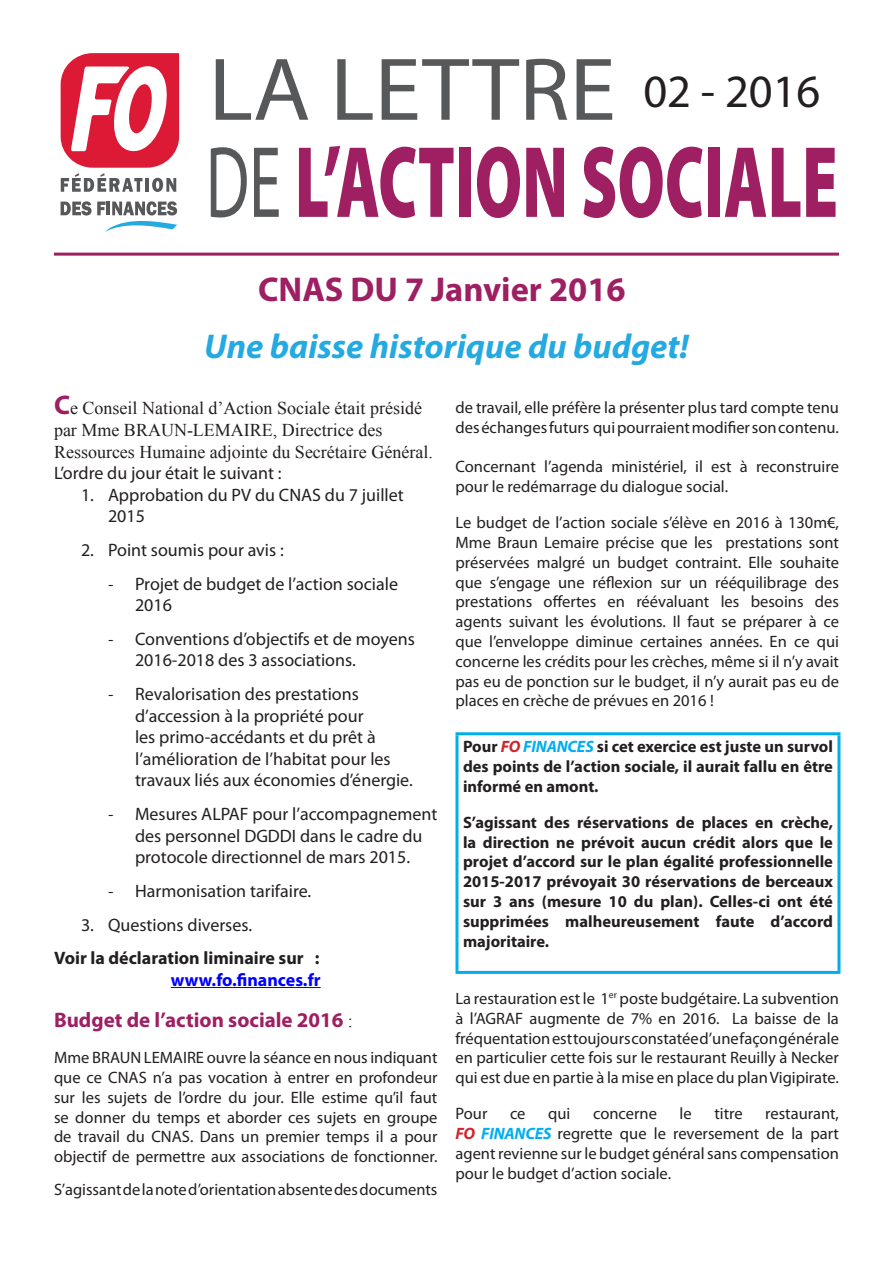
<style>
.page{position:relative;width:893px;height:1263px;background:#fff}
.page>*{position:absolute;margin:0;border:0;box-sizing:border-box;transform-origin:0 0}
.t1{font:46.5px "Myriad Pro";color:#231f20}
.t2{font:italic 700 34.5px "Myriad Pro";color:#24aae1}
.t3{font:700 34.5px "Myriad Pro";color:#9e1f62}
.t4{font:700 21px "Myriad Pro";color:#9e1f62}
.Paragraphe_de_liste{font:18px/21.6px "Myriad Pro";color:#231f20}
.t5{font:18px/21.6px "Times New Roman";color:#231f20}
.t6{font:700 18px "Myriad Pro";color:#231f20}
.t7{font:700 18px "Myriad Pro";color:#00f}
.t8{font:16.5px/19.8px "Myriad Pro";color:#231f20;text-align:justify}
.t9{font:700 16.5px/19.8px "Myriad Pro";color:#231f20;text-align:justify}
.s1{font-family:"Myriad Pro";font-weight:700;font-size:27px;color:#9e1f62}
.s2{font-family:"Calibri"}
.s3{font-family:"Times New Roman";font-weight:400;font-size:18px;color:#231f20}
.s4{font-style:italic;color:#d1232a}
.s5{font-style:italic;color:#00aeef}
.s6{font-weight:700;font-style:italic;color:#d1232a}
.s7{font-weight:700;font-style:italic;color:#00aeef}
</style>
<div class="page">
<svg style="left:216px;top:59px;width:92px;height:61px"></svg>
<svg style="left:337px;top:59px;width:36px;height:61px"></svg>
<svg style="left:382px;top:59px;width:137px;height:61px"></svg>
<svg style="left:526px;top:59px;width:41px;height:61px"></svg>
<svg style="left:577px;top:59px;width:35px;height:61px"></svg>
<svg style="left:211px;top:147px;width:36px;height:70px"></svg>
<svg style="left:254px;top:148px;width:25px;height:69px"></svg>
<svg style="left:299px;top:146px;width:155px;height:72px"></svg>
<div style="left:459px;top:148px;width:12px;height:69px;background:#9e1f62"></div>
<svg style="left:477px;top:147px;width:43px;height:71px"></svg>
<svg style="left:526px;top:148px;width:38px;height:69px"></svg>
<svg style="left:583px;top:147px;width:119px;height:71px"></svg>
<div style="left:708px;top:148px;width:12px;height:69px;background:#9e1f62"></div>
<svg style="left:725px;top:148px;width:41px;height:69px"></svg>
<svg style="left:772px;top:148px;width:28px;height:69px"></svg>
<svg style="left:806px;top:148px;width:29px;height:69px"></svg>
<hr style="left:54px;top:253px;width:785px;height:3px;background:#9e1f62">
<svg style="left:61px;top:53px;width:118px;height:139px"></svg>
<svg style="left:61px;top:201px;width:117px;height:32px"></svg>
<hr style="left:171px;top:987px;width:150px;height:1px;background:#00f">
<hr style="left:455px;top:732px;width:385px;height:3px;background:#00aeef">
<hr style="left:455px;top:735px;width:3px;height:236px;background:#00aeef">
<hr style="left:837px;top:735px;width:3px;height:236px;background:#00aeef">
<hr style="left:455px;top:971px;width:385px;height:3px;background:#00aeef">
<p class="t1" style="left:643px;top:63px;width:179px">02 - 2016</p>
<p class="t3" style="left:258px;top:267px;width:369px">CNAS DU 7 Janvier 2016</p>
<p class="t2" style="left:204px;top:323px;width:486px">Une baisse historique du budget!</p>
<p class="t5" style="left:54px;top:397px;width:380px"><span class="s1">C</span>e Conseil National d’Action Sociale était présidé par Mme BRAUN-LEMAIRE, Directrice des<br>Ressources Humaine adjointe du Secrétaire Général.</p>
<p class="Paragraphe_de_liste" style="left:54px;top:462px;width:229px">L’ordre du jour était le suivant :</p>
<p class="Paragraphe_de_liste" style="left:108px;top:484px;width:297px;text-indent:-27px">1. Approbation du PV du CNAS du 7 juillet<br>2015</p>
<p class="Paragraphe_de_liste" style="left:81px;top:539px;width:204px">2. Point soumis pour avis :</p>
<p class="Paragraphe_de_liste" style="left:135px;top:572px;width:264px;text-indent:-27px"><span class="s2">-</span> Projet de budget de l’action sociale<br>2016</p>
<p class="Paragraphe_de_liste" style="left:135px;top:628px;width:281px;text-indent:-27px"><span class="s2">-</span> Conventions d’objectifs et de moyens<br>2016-2018 des 3 associations.</p>
<p class="Paragraphe_de_liste" style="left:135px;top:683px;width:279px;text-indent:-27px"><span class="s2">-</span> Revalorisation des prestations d’accession à la propriété pour<br>les primo-accédants et du prêt à l’amélioration de l’habitat pour les travaux liés aux économies d’énergie.</p>
<p class="Paragraphe_de_liste" style="left:135px;top:803px;width:304px;text-indent:-27px"><span class="s2">-</span> Mesures ALPAF pour l’accompagnement des personnel DGDDI dans le cadre du protocole directionnel de mars 2015.</p>
<p class="Paragraphe_de_liste" style="left:108px;top:880px;width:205px"><span class="s2">-</span> Harmonisation tarifaire.</p>
<p class="Paragraphe_de_liste" style="left:81px;top:913px;width:173px">3. Questions diverses.</p>
<p class="t6" style="left:54px;top:946px;width:267px">Voir la déclaration liminaire sur :</p>
<p class="t7" style="left:171px;top:968px;width:151px">www.fo.finances.fr</p>
<p class="t4" style="left:54px;top:1006px;width:300px">Budget de l’action sociale 2016 <span class="s3">:</span></p>
<p class="t8" style="left:54px;top:1047px;width:385px">Mme BRAUN LEMAIRE ouvre la séance en nous indiquant que ce CNAS n’a pas vocation à entrer en profondeur sur les sujets de l’ordre du jour. Elle estime qu’il faut se donner du temps et aborder ces sujets en groupe de travail du CNAS. Dans un premier temps il a pour objectif de permettre aux associations de fonctionner.</p>
<p class="t8" style="left:54px;top:1179px;width:385px">S’agissant de la note d’orientation absente des documents</p>
<p class="t8" style="left:455px;top:397px;width:385px">de travail, elle préfère la présenter plus tard compte tenu des échanges futurs qui pourraient modifier son contenu.</p>
<p class="t8" style="left:455px;top:457px;width:385px">Concernant l’agenda ministériel, il est à reconstruire pour le redémarrage du dialogue social.</p>
<p class="t8" style="left:455px;top:513px;width:385px">Le budget de l’action sociale s’élève en 2016 à 130m€, Mme Braun Lemaire précise que les prestations sont préservées malgré un budget contraint. Elle souhaite que s’engage une réflexion sur un rééquilibrage des prestations offertes en réévaluant les besoins des agents suivant les évolutions. Il faut se préparer à ce que l’enveloppe diminue certaines années. En ce qui concerne les crédits pour les crèches, même si il n’y avait pas eu de ponction sur le budget, il n’y aurait pas eu de places en crèche de prévues en 2016 !</p>
<p class="t9" style="left:463px;top:736px;width:371px">Pour <span class="s4">FO</span> <span class="s5">FINANCES</span> si cet exercice est juste un survol des points de l’action sociale, il aurait fallu en être informé en amont.</p>
<p class="t9" style="left:463px;top:812px;width:371px">S’agissant des réservations de places en crèche, la direction ne prévoit aucun crédit alors que le projet d’accord sur le plan égalité professionnelle 2015-2017 prévoyait 30 réservations de berceaux sur 3 ans (mesure 10 du plan). Celles-ci ont été supprimées malheureusement faute d’accord majoritaire.</p>
<p class="t8" style="left:455px;top:988px;width:385px">La restauration est le 1<sup>er</sup> poste budgétaire. La subvention à l’AGRAF augmente de 7% en 2016. La baisse de la fréquentation est toujours constatée d’une façon générale en particulier cette fois sur le restaurant Reuilly à Necker qui est due en partie à la mise en place du plan Vigipirate.</p>
<p class="t8" style="left:455px;top:1103px;width:33px">Pour</p>
<p class="t8" style="left:510px;top:1103px;width:17px">ce</p>
<p class="t8" style="left:548px;top:1103px;width:24px">qui</p>
<p class="t8" style="left:593px;top:1103px;width:65px">concerne</p>
<p class="t8" style="left:680px;top:1103px;width:14px">le</p>
<p class="t8" style="left:714px;top:1103px;width:30px">titre</p>
<p class="t8" style="left:455px;top:1103px;width:385px;text-indent:310px">restaurant, <span class="s6">FO</span> <span class="s7">FINANCES</span> regrette que le reversement de la part agent revienne sur le budget général sans compensation pour le budget d’action sociale.</p>
</div>
